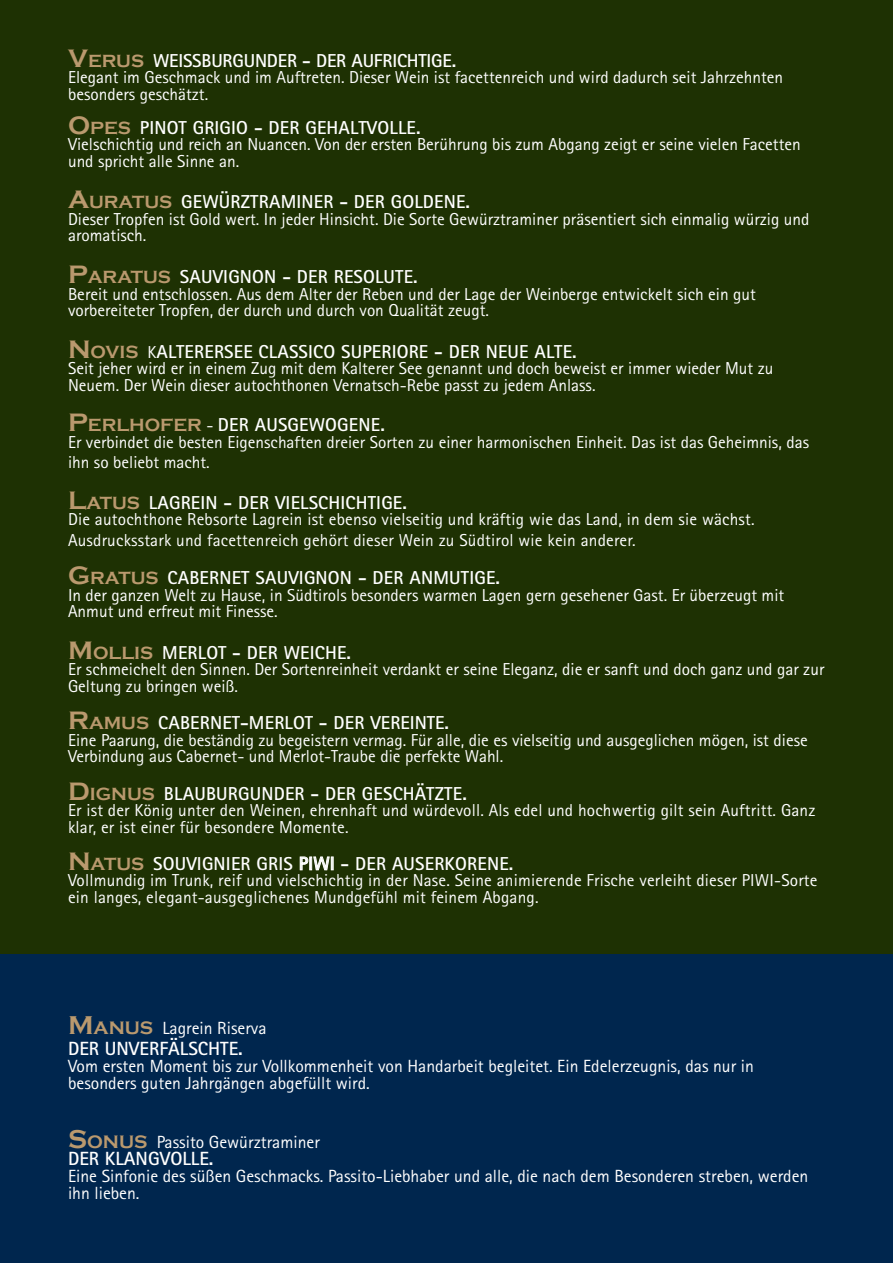
<style>
.page{position:relative;width:893px;height:1263px;background:#fff}
.page>*{position:absolute;margin:0;border:0;box-sizing:border-box;transform-origin:0 0}
.t1{font:700 19.05px "Rotis Sans Serif Std";color:#fff}
.t2{font:700 18.75px "Rotis Sans Serif Std";letter-spacing:.01em;color:#fff}
.t3{font:700 18.75px "Rotis Sans Serif Std";letter-spacing:-.01em;color:#fff}
.t4{font:17.7px/17px "Rotis Sans Serif Std";color:#fff}
.t5{font:17.25px/16.5px "Rotis Sans Serif Std";color:#fff}
.s1{font-family:"Copperplate Gothic";font-size:25.95px;color:#ba996e}
.s2{font-family:"Copperplate Gothic";font-size:18.15px;color:#ba996e}
.s3{font-weight:400;font-size:17.25px}
.s4{font-family:"Copperplate Gothic";font-weight:700;font-size:26.4px;color:#ba996e}
.s5{font-family:"Copperplate Gothic";font-weight:700;font-size:18.45px;color:#ba996e}
</style>
<div class="page">
<div style="left:0;top:0;width:893px;height:967px;background:#1e3103"></div>
<div style="left:0;top:955px;width:893px;height:308px;background:#00264e"></div>
<p class="t3" style="left:68px;top:48px;width:390px"><span class="s1">V</span><span class="s2">ERUS</span> WEISSBURGUNDER - DER AUFRICHTIGE.</p>
<p class="t5" style="left:68px;top:69px;width:717px">Elegant im Geschmack und im Auftreten. Dieser Wein ist facettenreich und wird dadurch seit Jahrzehnten besonders geschätzt.</p>
<p class="t2" style="left:68px;top:115px;width:354px"><span class="s1">O</span><span class="s2">PES</span> PINOT GRIGIO - DER GEHALTVOLLE.</p>
<p class="t5" style="left:68px;top:136px;width:734px">Vielschichtig und reich an Nuancen. Von der ersten Berührung bis zum Abgang zeigt er seine vielen Facetten und spricht alle Sinne an.</p>
<p class="t2" style="left:68px;top:190px;width:404px"><span class="s1">A</span><span class="s2">URATUS</span> GEWÜRZTRAMINER - DER GOLDENE.</p>
<p class="t5" style="left:68px;top:211px;width:743px">Dieser Tropfen ist Gold wert. In jeder Hinsicht. Die Sorte Gewürztraminer präsentiert sich einmalig würzig und aromatisch.</p>
<p class="t2" style="left:68px;top:265px;width:351px"><span class="s1">P</span><span class="s2">ARATUS</span> SAUVIGNON - DER RESOLUTE.</p>
<p class="t5" style="left:68px;top:285px;width:689px">Bereit und entschlossen. Aus dem Alter der Reben und der Lage der Weinberge entwickelt sich ein gut vorbereiteter Tropfen, der durch und durch von Qualität zeugt.</p>
<p class="t2" style="left:68px;top:339px;width:510px"><span class="s1">N</span><span class="s2">OVIS</span> <span class="s3">K</span>ALTERERSEE CLASSICO SUPERIORE - DER NEUE ALTE.</p>
<p class="t5" style="left:68px;top:360px;width:707px">Seit jeher wird er in einem Zug mit dem Kalterer See genannt und doch beweist er immer wieder Mut zu<br>Neuem. Der Wein dieser autochthonen Vernatsch-Rebe passt zu jedem Anlass.</p>
<p class="t2" style="left:68px;top:413px;width:318px"><span class="s1">P</span><span class="s2">ERLHOFER</span> <span class="s3">-</span> DER AUSGEWOGENE.</p>
<p class="t5" style="left:68px;top:431px;width:742px;line-height:20.7px">Er verbindet die besten Eigenschaften dreier Sorten zu einer harmonischen Einheit. Das ist das Geheimnis, das ihn so beliebt macht.</p>
<p class="t2" style="left:68px;top:490px;width:340px"><span class="s1">L</span><span class="s2">ATUS</span> LAGREIN - DER VIELSCHICHTIGE.</p>
<p class="t5" style="left:68px;top:509px;width:688px;line-height:20.7px">Die autochthone Rebsorte Lagrein ist ebenso vielseitig und kräftig wie das Land, in dem sie wächst.<br>Ausdrucksstark und facettenreich gehört dieser Wein zu Südtirol wie kein anderer.</p>
<p class="t2" style="left:68px;top:566px;width:434px"><span class="s1">G</span><span class="s2">RATUS</span> CABERNET SAUVIGNON - DER ANMUTIGE.</p>
<p class="t5" style="left:68px;top:586px;width:718px">In der ganzen Welt zu Hause, in Südtirols besonders warmen Lagen gern gesehener Gast. Er überzeugt mit<br>Anmut und erfreut mit Finesse.</p>
<p class="t2" style="left:68px;top:640px;width:285px"><span class="s1">M</span><span class="s2">OLLIS</span> MERLOT - DER WEICHE.</p>
<p class="t5" style="left:68px;top:661px;width:758px">Er schmeichelt den Sinnen. Der Sortenreinheit verdankt er seine Eleganz, die er sanft und doch ganz und gar zur<br>Geltung zu bringen weiß.</p>
<p class="t2" style="left:68px;top:711px;width:383px"><span class="s1">R</span><span class="s2">AMUS</span> CABERNET-MERLOT - DER VEREINTE.</p>
<p class="t5" style="left:68px;top:731px;width:741px">Eine Paarung, die beständig zu begeistern vermag. Für alle, die es vielseitig und ausgeglichen mögen, ist diese<br>Verbindung aus Cabernet- und Merlot-Traube die perfekte Wahl.</p>
<p class="t2" style="left:68px;top:781px;width:400px"><span class="s1">D</span><span class="s2">IGNUS</span> BLAUBURGUNDER - DER GESCHÄTZTE.</p>
<p class="t5" style="left:68px;top:802px;width:749px">Er ist der König unter den Weinen, ehrenhaft und würdevoll. Als edel und hochwertig gilt sein Auftritt. Ganz klar, er ist einer für besondere Momente.</p>
<p class="t2" style="left:68px;top:852px;width:447px"><span class="s1">N</span><span class="s2">ATUS</span> SOUVIGNIER GRIS PIWI - DER AUSERKORENE.</p>
<p class="t5" style="left:68px;top:872px;width:751px">Vollmundig im Trunk, reif und vielschichtig in der Nase. Seine animierende Frische verleiht dieser PIWI-Sorte ein langes, elegant-ausgeglichenes Mundgefühl mit feinem Abgang.</p>
<p class="t4" style="left:68px;top:1019px;width:200px"><span class="s4">M</span><span class="s5">ANUS</span> Lagrein Riserva</p>
<p class="t1" style="left:68px;top:1036px;width:176px">DER UNVERFÄLSCHTE.</p>
<p class="t4" style="left:68px;top:1057px;width:687px">Vom ersten Moment bis zur Vollkommenheit von Handarbeit begleitet. Ein Edelerzeugnis, das nur in besonders guten Jahrgängen abgefüllt wird.</p>
<p class="t4" style="left:68px;top:1133px;width:253px"><span class="s4">S</span><span class="s5">ONUS</span> Passito Gewürztraminer</p>
<p class="t1" style="left:68px;top:1147px;width:147px">DER KLANGVOLLE.</p>
<p class="t4" style="left:68px;top:1168px;width:742px">Eine Sinfonie des süßen Geschmacks. Passito-Liebhaber und alle, die nach dem Besonderen streben, werden ihn lieben.</p>
</div>
